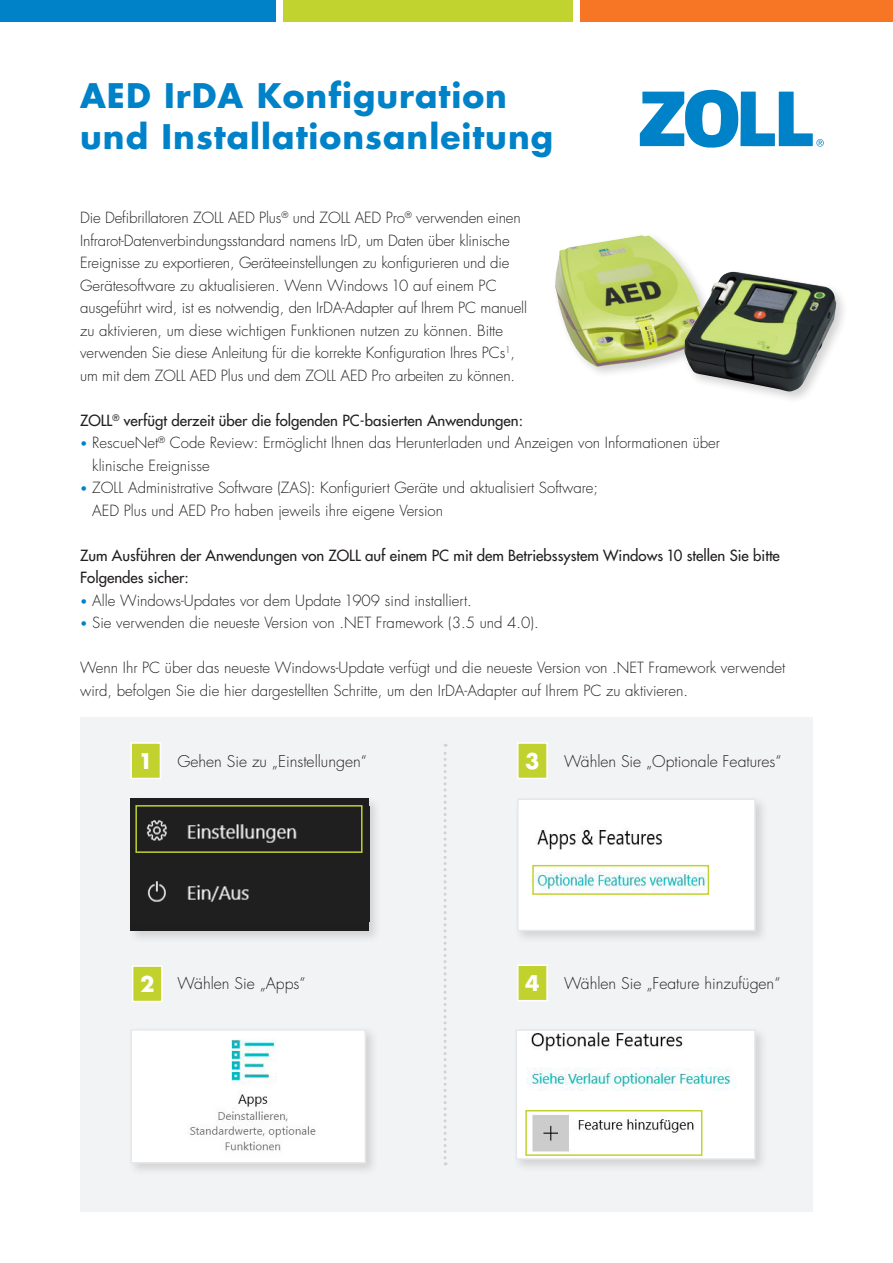
<style>
.page{position:relative;width:893px;height:1263px;background:#fff}
.page>*{position:absolute;margin:0;border:0;box-sizing:border-box;transform-origin:0 0}
.t1{font:700 33px/40.5px "Futura Std";letter-spacing:.03em;color:#0082c8}
.t2{font:300 15.75px "Futura Std";color:#231f20}
.t3{font:300 15px/22.5px "Futura Std";color:#231f20}
.t4{font:500 15px/22.5px "Futura Std";color:#231f20}
.s1{font-size:12px;color:#0082c8}
.s2{font-weight:700;font-size:21px;color:#fff}
</style>
<div class="page">
<div style="left:80px;top:717px;width:733px;height:495px;background:#f2f3f4"></div>
<div style="left:127px;top:795px;width:255px;height:149px;background:#231f20;opacity:.15"></div>
<div style="left:130px;top:798px;width:239px;height:133px;background:#1e1e1e"></div>
<img style="left:146px;top:820px;width:151px;height:82px">
<div style="left:127px;top:1025px;width:252px;height:152px;background:#231f20;opacity:.15"></div>
<img style="left:133px;top:1032px;width:230px;height:128px">
<div style="left:130px;top:1029px;width:236px;height:134px;border:2px solid #e6e7e9"></div>
<div style="left:581px;top:0;width:312px;height:22px;background:#f67625"></div>
<div style="left:0;top:0;width:276px;height:22px;background:#0082c8"></div>
<div style="left:284px;top:0;width:289px;height:22px;background:#c1d32f"></div>
<div style="left:135px;top:805px;width:228px;height:48px;border:2px solid #c1d22f"></div>
<div style="left:131px;top:743px;width:29px;height:35px;background:#c1d22f"></div>
<div style="left:130px;top:742px;width:31px;height:37px;border:2px solid #fff"></div>
<div style="left:133px;top:966px;width:29px;height:35px;background:#c1d22f"></div>
<div style="left:132px;top:965px;width:31px;height:37px;border:2px solid #fff"></div>
<div style="left:513px;top:795px;width:256px;height:149px;background:#231f20;opacity:.15"></div>
<img style="left:520px;top:801px;width:233px;height:127px">
<div style="left:517px;top:798px;width:239px;height:133px;border:2px solid #e6e7e9"></div>
<div style="left:512px;top:1026px;width:256px;height:147px;background:#231f20;opacity:.15"></div>
<img style="left:519px;top:1032px;width:234px;height:125px">
<div style="left:516px;top:1029px;width:240px;height:131px;border:2px solid #e6e7e9"></div>
<div style="left:532px;top:865px;width:177px;height:30px;border:2px solid #c1d22f"></div>
<div style="left:518px;top:743px;width:29px;height:35px;background:#c1d22f"></div>
<div style="left:517px;top:742px;width:31px;height:37px;border:2px solid #fff"></div>
<div style="left:518px;top:965px;width:29px;height:36px;background:#c1d22f"></div>
<div style="left:517px;top:964px;width:31px;height:37px;border:2px solid #fff"></div>
<div style="left:525px;top:1110px;width:177px;height:46px;border:2px solid #c1d22f"></div>
<svg style="left:444px;top:744px;width:3px;height:421px"></svg>
<div style="left:552px;top:232px;width:167px;height:147px;background:#231f20;opacity:.2"></div>
<img style="left:555px;top:235px;width:152px;height:132px">
<div style="left:681px;top:269px;width:168px;height:135px;background:#231f20;opacity:.2"></div>
<img style="left:684px;top:272px;width:153px;height:120px">
<svg style="left:640px;top:90px;width:184px;height:58px"></svg>
<h1 class="t1" style="left:80px;top:75px;width:474px">AED IrDA Konfiguration und Installationsanleitung</h1>
<p class="t3" style="left:80px;top:207px;width:448px">Die Defibrillatoren ZOLL AED Plus<sup>®</sup> und ZOLL AED Pro<sup>®</sup> verwenden einen Infrarot-Datenverbindungsstandard namens IrD, um Daten über klinische Ereignisse zu exportieren, Geräteeinstellungen zu konfigurieren und die Gerätesoftware zu aktualisieren. Wenn Windows 10 auf einem PC ausgeführt wird, ist es notwendig, den IrDA-Adapter auf Ihrem PC manuell zu aktivieren, um diese wichtigen Funktionen nutzen zu können. Bitte verwenden Sie diese Anleitung für die korrekte Konfiguration Ihres PCs<sup>1</sup>, um mit dem ZOLL AED Plus und dem ZOLL AED Pro arbeiten zu können.</p>
<p class="t4" style="left:80px;top:409px;width:444px">ZOLL<sup>®</sup> verfügt derzeit über die folgenden PC-basierten Anwendungen:</p>
<p class="t3" style="left:92px;top:432px;width:629px;text-indent:-12px"><span class="s1">•</span> RescueNet<sup>®</sup> Code Review: Ermöglicht Ihnen das Herunterladen und Anzeigen von Informationen über klinische Ereignisse</p>
<p class="t3" style="left:92px;top:477px;width:507px;text-indent:-12px"><span class="s1">•</span> ZOLL Administrative Software (ZAS): Konfiguriert Geräte und aktualisiert Software;<br>AED Plus und AED Pro haben jeweils ihre eigene Version</p>
<p class="t4" style="left:80px;top:544px;width:701px">Zum Ausführen der Anwendungen von ZOLL auf einem PC mit dem Betriebssystem Windows 10 stellen Sie bitte<br>Folgendes sicher:</p>
<p class="t3" style="left:80px;top:589px;width:393px"><span class="s1">•</span> Alle Windows-Updates vor dem Update 1909 sind installiert.</p>
<p class="t3" style="left:80px;top:612px;width:460px"><span class="s1">•</span> Sie verwenden die neueste Version von .NET Framework (3.5 und 4.0).</p>
<p class="t3" style="left:80px;top:657px;width:707px">Wenn Ihr PC über das neueste Windows-Update verfügt und die neueste Version von .NET Framework verwendet wird, befolgen Sie die hier dargestellten Schritte, um den IrDA-Adapter auf Ihrem PC zu aktivieren.</p>
<p class="t2" style="left:139px;top:751px;width:230px"><span class="s2">1</span> Gehen Sie zu „Einstellungen“</p>
<p class="t2" style="left:140px;top:974px;width:167px"><span class="s2">2</span> Wählen Sie „Apps“</p>
<p class="t2" style="left:525px;top:751px;width:258px"><span class="s2">3</span> Wählen Sie „Optionale Features“</p>
<p class="t2" style="left:525px;top:974px;width:257px"><span class="s2">4</span> Wählen Sie „Feature hinzufügen“</p>
</div>
